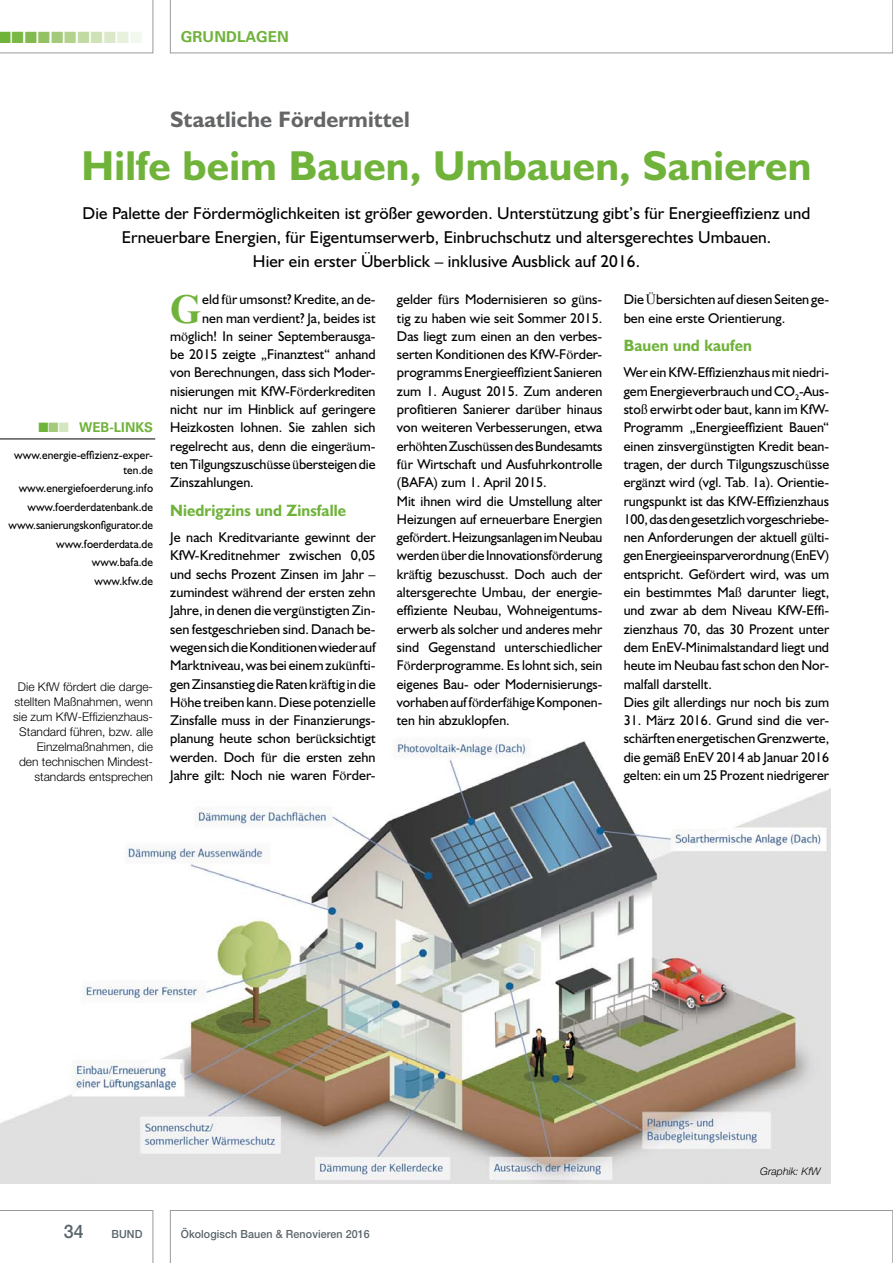
<style>
.page{position:relative;width:893px;height:1263px;background:#fff}
.page>*{position:absolute;margin:0;border:0;box-sizing:border-box;transform-origin:0 0}
.t1{font:700 42px "Humanist 521 BT";letter-spacing:.005em;color:#70b33b}
.t2{font:700 41.85px "Times New Roman";color:#70b33b;scale:.95 1}
.t3{font:700 22.5px "Humanist 521 BT";letter-spacing:.005em;color:#646566}
.t4{font:500 18.75px "Helvetica Neue";color:#58646a;scale:.95 1}
.t5{font:17.25px/24px "Humanist 521 BT";letter-spacing:.005em;color:#000;text-align:center}
.t6{font:700 16.5px "Humanist 521 BT";letter-spacing:.005em;color:#70b33b;scale:.95 1}
.t7{font:16.2px "Zapf Dingbats";color:#70b33b}
.t8{font:700 15px "Univers LT";letter-spacing:.005em;color:#70b33b}
.t9{font:14.25px/18.3px "Humanist 521 BT";color:#000}
.t10{font:700 13.5px "Univers LT";letter-spacing:.005em;color:#70b33b}
.t11{font:300 12px/15px "Helvetica Neue";color:#000;text-align:right}
.t12{font:12px/18.5px "Humanist 521 BT";letter-spacing:.005em;color:#000;text-align:right;scale:.95 1}
.t13{font:500 11.25px "Helvetica Neue";letter-spacing:.01em;color:#58646a;scale:.95 1}
.t14{font:italic 300 10.5px "Helvetica Neue";letter-spacing:.005em;color:#000}
.s1{color:#7ab745}
.s2{color:#83ba4f}
.s3{color:#94c263}
.s4{color:#a3ca78}
.s5{color:#b2d28d}
.s6{color:#c0daa2}
.s7{color:#cee2b6}
.s8{color:#dbe9c9}
.s9{color:#e7f1dc}
.s10{color:#f3f8ee}
.s11{font-family:"Times New Roman"}
.s12{color:#d4e6c0}
.s13{color:#fff}
</style>
<div class="page">
<svg style="left:170px;top:0;width:723px;height:53px"></svg>
<svg style="left:0;top:0;width:153px;height:53px"></svg>
<svg style="left:170px;top:1210px;width:723px;height:53px"></svg>
<svg style="left:0;top:1210px;width:153px;height:53px"></svg>
<hr style="left:0;top:439px;width:155px;height:1px;background:#000">
<img style="left:0;top:741px;width:830px;height:442px">
<p class="t7" style="left:-2px;top:30px;width:146px">■<span class="s1">■</span><span class="s2">■</span><span class="s3">■</span><span class="s4">■</span><span class="s5">■</span><span class="s6">■</span><span class="s7">■</span><span class="s8">■</span><span class="s9">■</span><span class="s10">■</span></p>
<p class="t8" style="left:181px;top:28px;width:109px">GRUNDLAGEN</p>
<p class="t3" style="left:170px;top:106px;width:241px">Staatliche Fördermittel</p>
<p class="t1" style="left:82px;top:139px;width:731px">Hilfe beim Bauen, Umbauen, Sanieren</p>
<p class="t5" style="left:82px;top:200px;width:729px">Die Palette der Fördermöglichkeiten ist größer geworden. Unterstützung gibt’s für Energieeffizienz und<br>Erneuerbare Energien, für Eigentumserwerb, Einbruchschutz und altersgerechtes Umbauen.<br>Hier ein erster Überblick – inklusive Ausblick auf 2016.</p>
<p class="t2" style="left:170px;top:285px;width:34px">G</p>
<p class="t9" style="left:202px;top:290px;width:175px">eld f<span class="s11">ü</span>r umsonst? Kredite, an de-</p>
<p class="t9" style="left:624px;top:290px;width:207px">Die <span class="s11">Ü</span>bersichten auf diesen Seiten ge&shy;ben eine erste Orientierung.</p>
<p class="t6" style="left:624px;top:335px;width:137px">Bauen und kaufen</p>
<p class="t9" style="left:624px;top:363px;width:207px">Wer ein KfW-Effizienzhaus mit niedri&shy;gem Energieverbrauch und CO<sub>2</sub>-Aus&shy;sto<span class="s11">ß</span> erwirbt oder baut, kann im KfW-Programm „Energieeffizient Bauen“ einen zinsverg<span class="s11">ü</span>nstigten Kredit bean&shy;tragen, der durch Tilgungszusch<span class="s11">ü</span>sse erg<span class="s11">ä</span>nzt wird (vgl. Tab<span class="s11">.</span> 1a). Orientie&shy;rungspunkt ist das KfW-Effizienzhaus 100, das den gesetzlich vorgeschriebe&shy;nen Anforderungen der aktuell g<span class="s11">ü</span>lti&shy;gen Energieeinsparverordnung (EnEV) entspricht. Gef<span class="s11">ö</span>rdert wird, was um ein bestimmtes Ma<span class="s11">ß</span> darunter liegt, und zwar ab dem Niveau KfW-Effi&shy;zienzhaus 70, das 30 Prozent unter dem EnEV-Minimalstandard liegt und heute im Neubau fast schon den Nor&shy;malfall darstellt.<br>Dies gilt allerdings nur noch bis zum</p>
<p class="t9" style="left:624px;top:711px;width:207px;text-align:justify">31. März 2016. Grund sind die ver&shy;schärften energetischen Grenzwerte, die gemäß EnEV 2014 ab Januar 2016 gelten: ein um 25 Prozent niedrigerer</p>
<p class="t9" style="left:397px;top:290px;width:207px">gelder f<span class="s11">ü</span>rs Modernisieren so g<span class="s11">ü</span>ns&shy;tig zu haben wie seit Sommer 2015.<br>Das liegt zum einen an den verbes&shy;serten Konditionen des KfW-F<span class="s11">ö</span>rder&shy;programms Energieeffizient Sanieren zum 1. August 2015. Zum anderen profitieren Sanierer dar<span class="s11">ü</span>ber hinaus von weiteren Verbesserungen, etwa erh<span class="s11">ö</span>hten Zusch<span class="s11">ü</span>ssen des Bundesamts f<span class="s11">ü</span>r Wirtschaft und Ausfuhrkontrolle (BAFA) zum 1. April 2015.<br>Mit ihnen wird die Umstellung alter Heizungen auf erneuerbare Energien gef<span class="s11">ö</span>rdert. Heizungsanlagen im Neubau werden <span class="s11">ü</span>ber die Innovationsf<span class="s11">ö</span>rderung kr<span class="s11">ä</span>ftig bezuschusst. Doch auch der altersgerechte Umbau, der energie&shy;effiziente Neubau, Wohneigentums&shy;erwerb als solcher und anderes mehr sind Gegenstand unterschiedlicher F<span class="s11">ö</span>rderprogramme. Es lohnt sich, sein eigenes Bau- oder Modernisierungs&shy;vorhaben auf f<span class="s11">ö</span>rderf<span class="s11">ä</span>hige Komponen&shy;ten hin abzuklopfen.</p>
<p class="t9" style="left:202px;top:308px;width:175px">nen man verdient? Ja, beides ist</p>
<p class="t9" style="left:170px;top:327px;width:207px">m<span class="s11">ö</span>glich! In seiner Septemberausga-</p>
<p class="t9" style="left:170px;top:345px;width:207px">be 2015 zeigte „Finanztest“ anhand</p>
<p class="t9" style="left:170px;top:363px;width:207px">von Berechnungen, dass sich Moder-</p>
<p class="t9" style="left:170px;top:381px;width:207px">nisierungen mit KfW-F<span class="s11">ö</span>rderkrediten</p>
<p class="t9" style="left:170px;top:400px;width:207px">nicht nur im Hinblick auf geringere</p>
<p class="t9" style="left:170px;top:418px;width:207px">Heizkosten lohnen. Sie zahlen sich</p>
<p class="t9" style="left:170px;top:436px;width:207px">regelrecht aus, denn die einger<span class="s11">ä</span>um-</p>
<p class="t9" style="left:170px;top:455px;width:207px">ten Tilgungszusch<span class="s11">ü</span>sse <span class="s11">ü</span>bersteigen die</p>
<p class="t9" style="left:170px;top:473px;width:85px">Zinszahlungen.</p>
<p class="t6" style="left:170px;top:500px;width:187px">Niedrigzins und Zinsfalle</p>
<p class="t9" style="left:170px;top:528px;width:207px;text-align:justify">Je nach Kreditvariante gewinnt der KfW-Kreditnehmer zwischen 0,05 und sechs Prozent Zinsen im Jahr – zumindest w<span class="s11">ä</span>hrend der ersten zehn Jahre, in denen die verg<span class="s11">ü</span>nstigten Zin&shy;sen festgeschrieben sind. Danach be&shy;wegen sich die Konditionen wieder auf Marktniveau, was bei einem zuk<span class="s11">ü</span>nfti&shy;gen Zinsanstieg die Raten kr<span class="s11">ä</span>ftig in die H<span class="s11">ö</span>he treiben kann. Diese potenzielle Zinsfalle muss in der Finanzierungs&shy;planung heute schon ber<span class="s11">ü</span>cksichtigt werden. Doch f<span class="s11">ü</span>r die ersten zehn Jahre gilt: Noch nie waren F<span class="s11">ö</span>rder-</p>
<p class="t10" style="left:38px;top:420px;width:116px">■<span class="s4">■</span><span class="s12">■</span><span class="s13">■</span>WEB-LINKS</p>
<p class="t12" style="left:14px;top:448px;width:148px;line-height:14.2px">www.energie-effizienz-exper&shy;ten.de</p>
<p class="t12" style="left:9px;top:479px;width:154px">www.energiefoerderung.info www.foerderdatenbank.de www.sanierungskonfigurator.de www.foerderdata.de www.bafa.de<br>www.kfw.de</p>
<p class="t11" style="left:13px;top:679px;width:141px">Die KfW fördert die darge&shy;stellten Maßnahmen, wenn sie zum KfW-Effizienzhaus-<br>Standard führen, bzw. alle<br>Einzelmaßnahmen, die<br>den technischen Mindest&shy;standards entsprechen</p>
<p class="t4" style="left:64px;top:1220px;width:23px">34</p>
<p class="t13" style="left:111px;top:1227px;width:34px">BUND</p>
<p class="t13" style="left:181px;top:1227px;width:201px">Ökologisch Bauen &amp; Renovieren 2016</p>
<p class="t14" style="left:760px;top:1165px;width:62px">Graphik: KfW</p>
</div>
